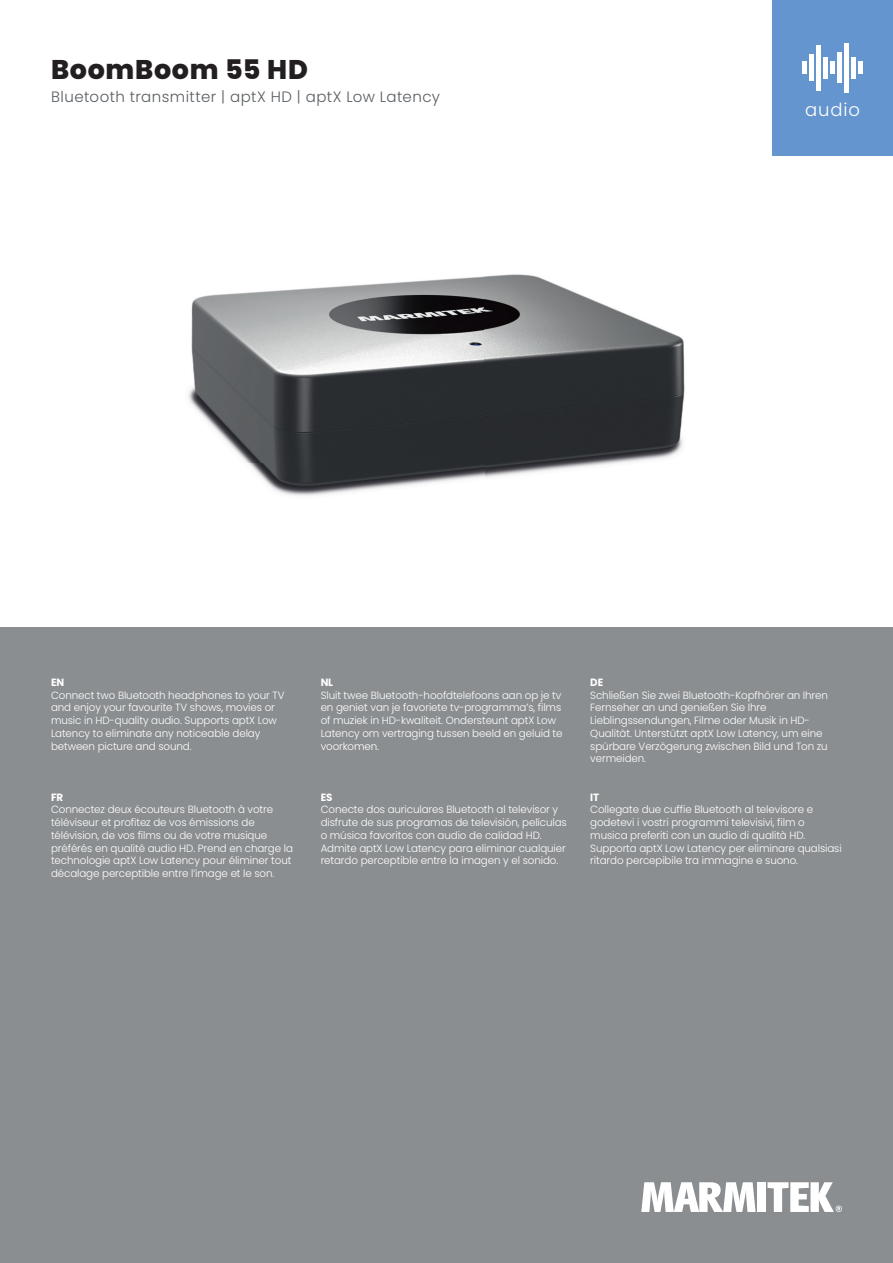
<style>
.page{position:relative;width:893px;height:1263px;background:#fff}
.page>*{position:absolute;margin:0;border:0;box-sizing:border-box;transform-origin:0 0}
.t1{font:800 27px "Poppins";letter-spacing:.025em;color:#231f20}
.t2{font:300 18px "Poppins";letter-spacing:.05em;color:#fff}
.t3{font:300 15px "Poppins";letter-spacing:.03em;color:#585d61}
.t4{font:300 10.5px/12.8px "Poppins";letter-spacing:-.01em;color:#fff}
.t5{font:700 10.5px "Poppins";letter-spacing:-.01em;color:#fff}
</style>
<div class="page">
<div style="left:0;top:627px;width:893px;height:636px;background:#8b8e90"></div>
<svg style="left:641px;top:1182px;width:115px;height:30px"></svg>
<div style="left:757px;top:1182px;width:9px;height:30px;background:#fff"></div>
<svg style="left:767px;top:1182px;width:75px;height:30px"></svg>
<div style="left:772px;top:0;width:121px;height:156px;background:#6595ce"></div>
<div style="left:816px;top:45px;width:5px;height:45px;background:#fff"></div>
<div style="left:844px;top:43px;width:5px;height:50px;background:#fff"></div>
<hr style="left:809px;top:55px;width:4px;height:26px;background:#fff">
<div style="left:823px;top:57px;width:5px;height:21px;background:#fff"></div>
<hr style="left:802px;top:62px;width:4px;height:12px;background:#fff">
<div style="left:830px;top:62px;width:5px;height:12px;background:#fff"></div>
<div style="left:837px;top:52px;width:5px;height:31px;background:#fff"></div>
<hr style="left:852px;top:57px;width:4px;height:21px;background:#fff">
<hr style="left:859px;top:62px;width:4px;height:12px;background:#fff">
<img style="left:188px;top:274px;width:497px;height:222px">
<h1 class="t1" style="left:51px;top:54px;width:259px">BoomBoom 55 HD</h1>
<h3 class="t3" style="left:51px;top:88px;width:390px">Bluetooth transmitter | aptX HD | aptX Low Latency</h3>
<h2 class="t2" style="left:805px;top:99px;width:56px">audio</h2>
<p class="t5" style="left:51px;top:676px;width:15px">EN</p>
<p class="t4" style="left:51px;top:689px;width:235px">Connect two Bluetooth headphones to your TV and enjoy your favourite TV shows, movies or music in HD-quality audio. Supports aptX Low Latency to eliminate any noticeable delay between picture and sound.</p>
<p class="t5" style="left:51px;top:791px;width:14px">FR</p>
<p class="t4" style="left:51px;top:803px;width:243px">Connectez deux écouteurs Bluetooth à votre téléviseur et profitez de vos émissions de télévision, de vos films ou de votre musique préférés en qualité audio HD. Prend en charge la technologie aptX Low Latency pour éliminer tout décalage perceptible entre l’image et le son.</p>
<p class="t5" style="left:321px;top:676px;width:14px">NL</p>
<p class="t4" style="left:321px;top:689px;width:243px">Sluit twee Bluetooth-hoofdtelefoons aan op je tv en geniet van je favoriete tv-programma’s, films of muziek in HD-kwaliteit. Ondersteunt aptX Low Latency om vertraging tussen beeld en geluid te voorkomen.</p>
<p class="t5" style="left:321px;top:791px;width:13px">ES</p>
<p class="t4" style="left:321px;top:803px;width:248px">Conecte dos auriculares Bluetooth al televisor y disfrute de sus programas de televisión, películas o música favoritos con audio de calidad HD.<br>Admite aptX Low Latency para eliminar cualquier retardo perceptible entre la imagen y el sonido.</p>
<p class="t5" style="left:590px;top:676px;width:14px">DE</p>
<p class="t4" style="left:590px;top:688px;width:239px">Schließen Sie zwei Bluetooth-Kopfhörer an Ihren Fernseher an und genießen Sie Ihre Lieblingssendungen, Filme oder Musik in HD-Qualität. Unterstützt aptX Low Latency, um eine spürbare Verzögerung zwischen Bild und Ton zu vermeiden.</p>
<p class="t5" style="left:590px;top:791px;width:11px">IT</p>
<p class="t4" style="left:590px;top:803px;width:253px">Collegate due cuffie Bluetooth al televisore e godetevi i vostri programmi televisivi, film o musica preferiti con un audio di qualità HD.<br>Supporta aptX Low Latency per eliminare qualsiasi ritardo percepibile tra immagine e suono.</p>
</div>
